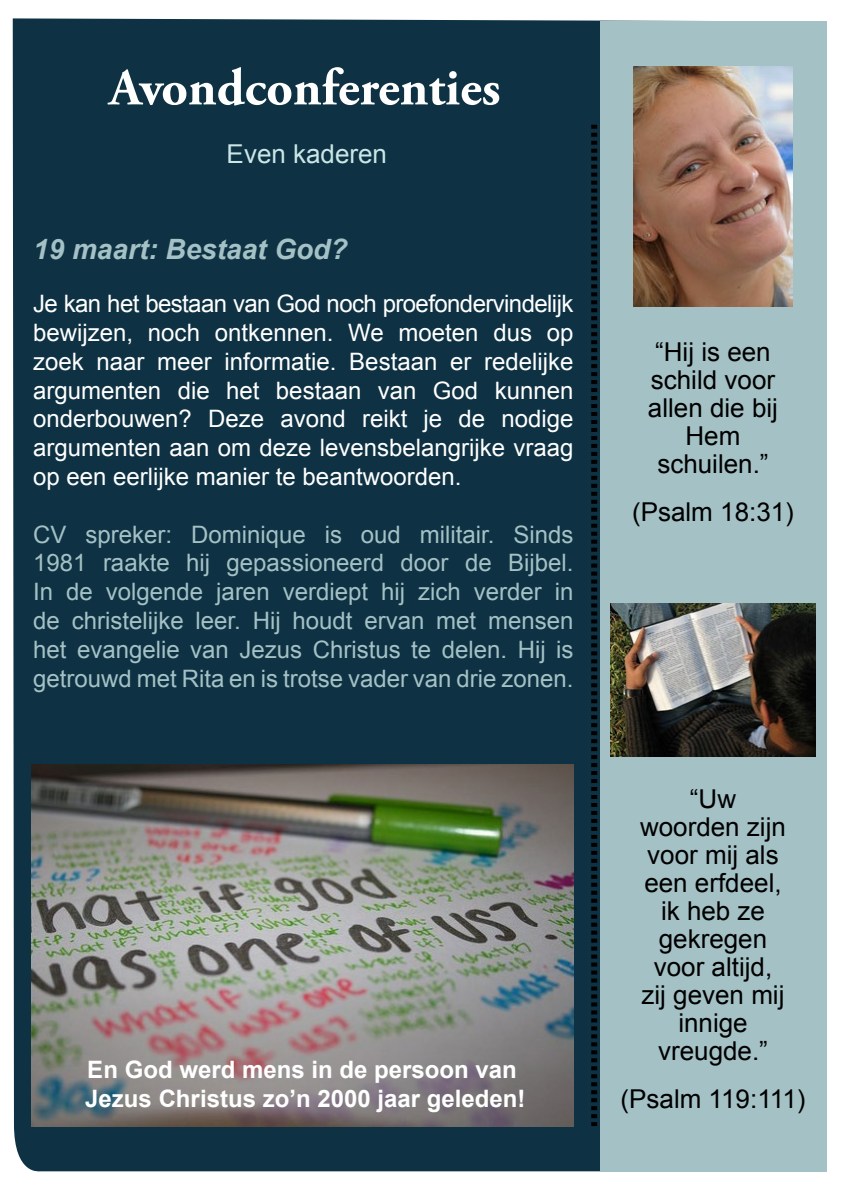
<style>
.page{position:relative;width:842px;height:1191px;background:#fff}
.page>*{position:absolute;margin:0;border:0;box-sizing:border-box;transform-origin:0 0}
.t1{font:700 52px "Adobe Garamond Pro";color:#fff}
.t2{font:italic 700 28px "Arial";color:#a4c1c5}
.t3{font:26px/28px "Arial";color:#000;text-align:center}
.t4{font:26px "Arial";color:#cae6e7}
.t5{font:24px/28.8px "Arial";color:#fff;text-align:justify}
.t6{font:24px/28.8px "Arial";color:#a4c1c5;text-align:justify}
.t7{font:700 24px/28.8px "Arial";color:#fff}
</style>
<div class="page">
<div style="left:13px;top:18px;width:813px;height:1154px;background:#0e3243"></div>
<div style="left:600px;top:21px;width:226px;height:1150px;background:#a4c1c5"></div>
<svg style="left:591px;top:125px;width:6px;height:1001px;background:#071922"></svg>
<img style="left:32px;top:764px;width:541px;height:362px">
<img style="left:633px;top:66px;width:160px;height:240px">
<img style="left:611px;top:603px;width:204px;height:153px">
<h1 class="t1" style="left:109px;top:58px;width:393px">Avondconferenties</h1>
<p class="t4" style="left:227px;top:136px;width:162px">Even kaderen</p>
<p class="t2" style="left:33px;top:231px;width:316px">19 maart: Bestaat God?</p>
<p class="t5" style="left:33px;top:289px;width:542px">Je kan het bestaan van God noch proefondervindelijk bewijzen, noch ontkennen. We moeten dus op zoek naar meer informatie. Bestaan er redelijke argumenten die het bestaan van God kunnen onderbouwen? Deze avond reikt je de nodige argumenten aan om deze levensbelangrijke vraag op een eerlijke manier te beantwoorden.</p>
<p class="t6" style="left:33px;top:520px;width:542px">CV spreker: Dominique is oud militair. Sinds 1981 raakte hij gepassioneerd door de Bijbel.<br>In de volgende jaren verdiept hij zich verder in de christelijke leer. Hij houdt ervan met mensen het evangelie van Jezus Christus te delen. Hij is getrouwd met Rita en is trotse vader van drie zonen.</p>
<p class="t7" style="left:85px;top:1056px;width:442px">En God werd mens in de persoon van<br>Jezus Christus zo’n 2000 jaar geleden!</p>
<p class="t3" style="left:648px;top:338px;width:132px">“Hij is een schild voor allen die bij<br>Hem schuilen.”</p>
<p class="t3" style="left:632px;top:498px;width:163px">(Psalm 18:31)</p>
<p class="t3" style="left:640px;top:785px;width:147px">“Uw woorden zijn voor mij als een erfdeel, ik heb ze gekregen voor altijd, zij geven mij innige vreugde.”</p>
<p class="t3" style="left:620px;top:1085px;width:186px">(Psalm 119:111)</p>
</div>
